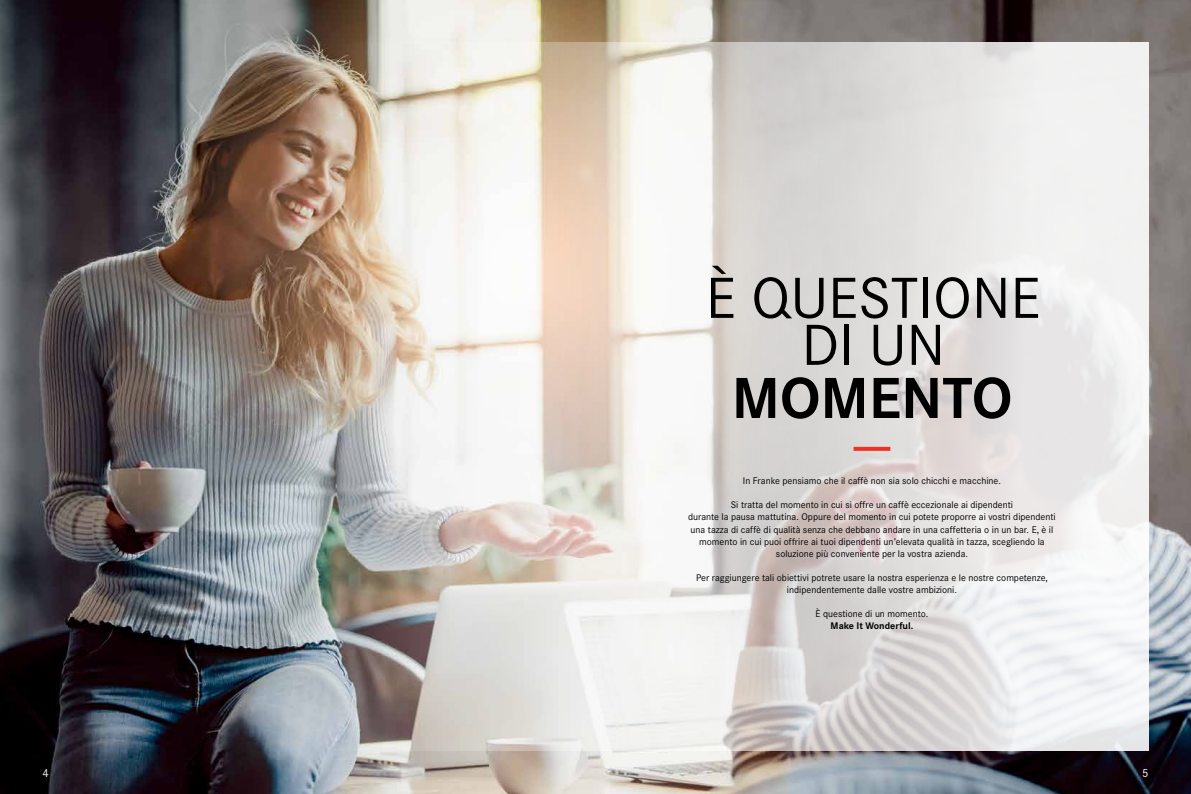
<style>
.page{position:relative;width:1191px;height:794px;background:#fff}
.page>*{position:absolute;margin:0;border:0;box-sizing:border-box;transform-origin:0 0}
.t1{font:60px/47px "Corporate S";color:#000;text-align:center}
.t2{font:700 60px "Corporate S";color:#000}
.t3{font:12px "Corporate S";color:#fff}
.t4{font:10px/12px "Corporate S";color:#000;text-align:center}
.t5{font:700 10px "Corporate S";color:#000}
</style>
<div class="page">
<img style="left:0;top:0;width:1191px;height:794px">
<img style="left:216px;top:43px;width:932px;height:708px">
<svg style="left:853px;top:447px;width:37px;height:4px"></svg>
<h1 class="t1" style="left:706px;top:270px;width:336px">È QUESTIONE<br>DI UN</h1>
<h1 class="t2" style="left:731px;top:351px;width:282px">MOMENTO</h1>
<p class="t4" style="left:743px;top:474px;width:259px">In Franke pensiamo che il caffè non sia solo chicchi e macchine.</p>
<p class="t4" style="left:688px;top:498px;width:369px">Si tratta del momento in cui si offre un caffè eccezionale ai dipendenti<br>durante la pausa mattutina. Oppure del momento in cui potete proporre ai vostri dipendenti una tazza di caffè di qualità senza che debbano andare in una caffetteria o in un bar. E, è il momento in cui puoi offrire ai tuoi dipendenti un’elevata qualità in tazza, scegliendo la soluzione più conveniente per la vostra azienda.</p>
<p class="t4" style="left:696px;top:570px;width:353px">Per raggiungere tali obiettivi potrete usare la nostra esperienza e le nostre competenze, indipendentemente dalle vostre ambizioni.</p>
<p class="t4" style="left:815px;top:606px;width:114px">È questione di un momento.</p>
<p class="t5" style="left:830px;top:617px;width:84px">Make It Wonderful.</p>
<p class="t3" style="left:43px;top:764px;width:8px">4</p>
<p class="t3" style="left:1142px;top:764px;width:8px">5</p>
</div>
